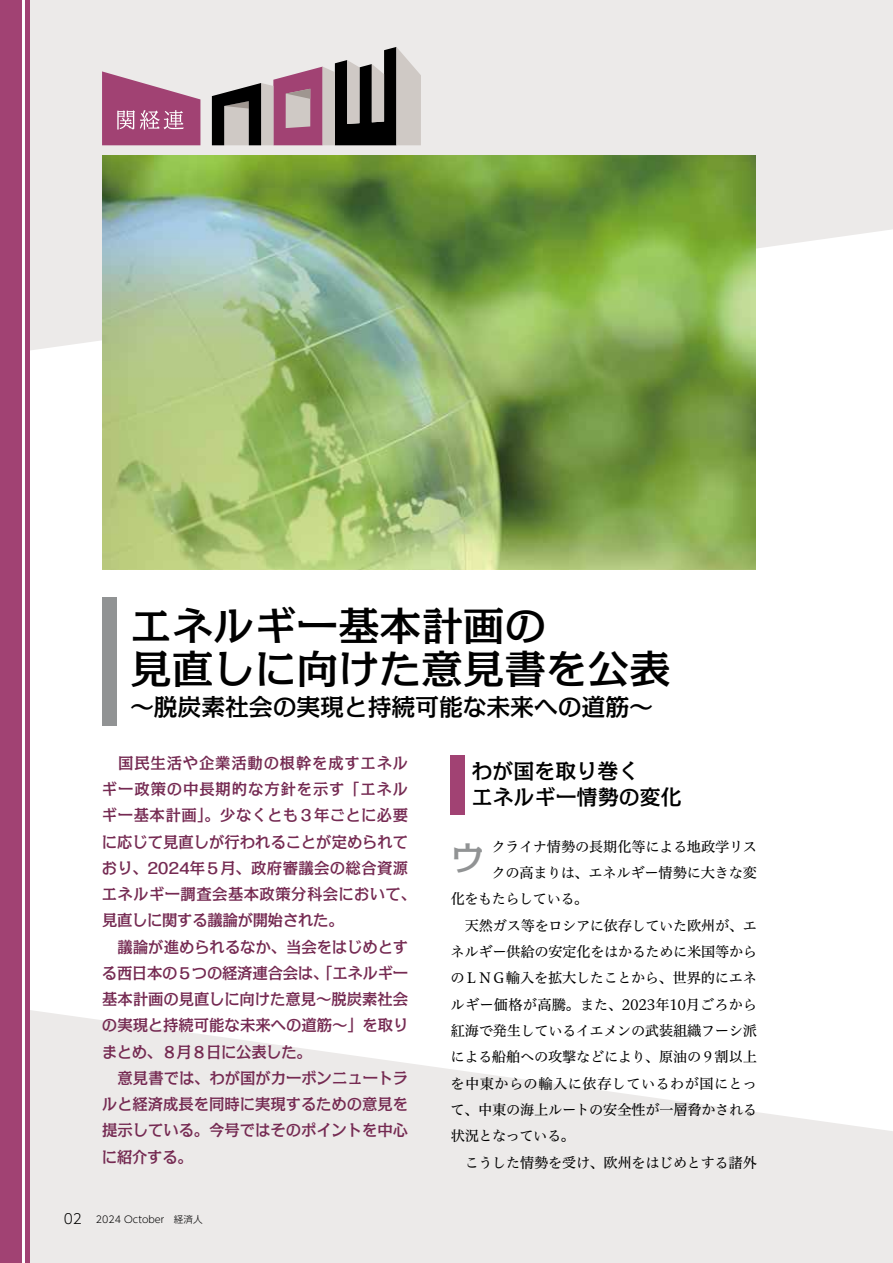
<style>
.page{position:relative;width:893px;height:1263px;background:#fff}
.page>*{position:absolute;margin:0;border:0;box-sizing:border-box;transform-origin:0 0}
.t1{font:500 39.9px/43.5px "Kakumin Pro";letter-spacing:-.01em;color:#000;scale:1.05 1}
.t2{font:500 34.2px "Kakumin Pro";color:#919394}
.t3{font:500 24px "Kakumin Pro";letter-spacing:-.01em;color:#000}
.t4{font:500 21px/26.2px "Kakumin Pro";color:#000}
.t5{font:500 15.75px/26.2px "Kakumin Pro";letter-spacing:-.005em;color:#752a52}
.t6{font:14.25px "Hiragino UD Serif Std W4";letter-spacing:-.02em;color:#000}
.t7{font:14.25px "Hiragino UD Serif Std W4";letter-spacing:.025em;color:#000}
.t8{font:14.25px "Hiragino UD Serif Std W4";letter-spacing:-.04em;color:#000}
.t9{font:300 9.6px "UD Shin Go Pro";color:#000}
.s1{font-size:13.8px}
</style>
<div class="page">
<svg style="left:30px;top:0;width:863px;height:350px;background:#edebea"></svg>
<svg style="left:30px;top:1010px;width:863px;height:253px;fill:#eceae9"></svg>
<div style="left:0;top:0;width:21px;height:1263px;background:#a14273"></div>
<hr style="left:26px;top:0;width:4px;height:1263px;background:#a14273">
<svg style="left:212px;top:47px;width:209px;height:98px;background:#9a8b90"></svg>
<svg style="left:102px;top:71px;width:98px;height:74px;background:#b46d91"></svg>
<div style="left:451px;top:755px;width:14px;height:59px;background:#a14273"></div>
<div style="left:102px;top:597px;width:14px;height:128px;background:#919394"></div>
<img style="left:102px;top:156px;width:654px;height:414px">
<h1 class="t1" style="left:130px;top:599px;width:517px">エネルギー基本計画の<br>見直しに向けた意見書を公表</h1>
<h3 class="t3" style="left:130px;top:688px;width:524px">～脱炭素社会の実現と持続可能な未来への道筋～</h3>
<p class="t5" style="left:102px;top:748px;width:316px">　国民生活や企業活動の根幹を成すエネルギー政策の中長期的な方針を示す｢エネルギー基本計画｣。少なくとも３年ごとに必要に応じて見直しが行われることが定められており、2024年５月、政府審議会の総合資源エネルギー調査会基本政策分科会において、見直しに関する議論が開始された。<br>　議論が進められるなか、当会をはじめとする西日本の５つの経済連合会は、「エネルギー基本計画の見直しに向けた意見～脱炭素社会の実現と持続可能な未来への道筋～」を取りまとめ、８月８日に公表した。<br>　意見書では､わが国がカーボンニュートラルと経済成長を同時に実現するための意見を提示している。今号ではそのポイントを中心に紹介する。</p>
<h3 class="t4" style="left:451px;top:755px;width:232px">　わが国を取り巻く<br>　エネルギー情勢の変化</h3>
<h2 class="t2" style="left:451px;top:831px;width:36px">ウ</h2>
<p class="t6" style="left:491px;top:836px;width:267px">クライナ情勢の長期化等による地政学リス</p>
<p class="t6" style="left:491px;top:862px;width:267px">クの高まりは、エネルギー情勢に大きな変</p>
<p class="t8" style="left:451px;top:888px;width:139px">化をもたらしている。</p>
<p class="t6" style="left:451px;top:914px;width:308px">　天然ガス等をロシアに依存していた欧州が、エ</p>
<p class="t6" style="left:451px;top:941px;width:308px">ネルギー供給の安定化をはかるために米国等から</p>
<p class="t6" style="left:451px;top:967px;width:308px">のＬＮＧ輸入を拡大したことから、世界的にエネ</p>
<p class="t6" style="left:451px;top:993px;width:308px">ルギー価格が高騰。また、2023年10月ごろから</p>
<p class="t6" style="left:451px;top:1020px;width:308px">紅海で発生しているイエメンの武装組織フーシ派</p>
<p class="t6" style="left:450px;top:1046px;width:308px">による船舶への攻撃などにより、原油の９割以上</p>
<p class="t7" style="left:451px;top:1072px;width:308px">を中東からの輸入に依存しているわが国にとっ</p>
<p class="t6" style="left:451px;top:1099px;width:308px">て、中東の海上ルートの安全性が一層脅かされる</p>
<p class="t6" style="left:451px;top:1125px;width:126px">状況となっている。</p>
<p class="t6" style="left:451px;top:1151px;width:308px">　こうした情勢を受け、欧州をはじめとする諸外</p>
<p class="t9" style="left:64px;top:1211px;width:140px"><span class="s1">02　</span>2024 October　経済人</p>
</div>
